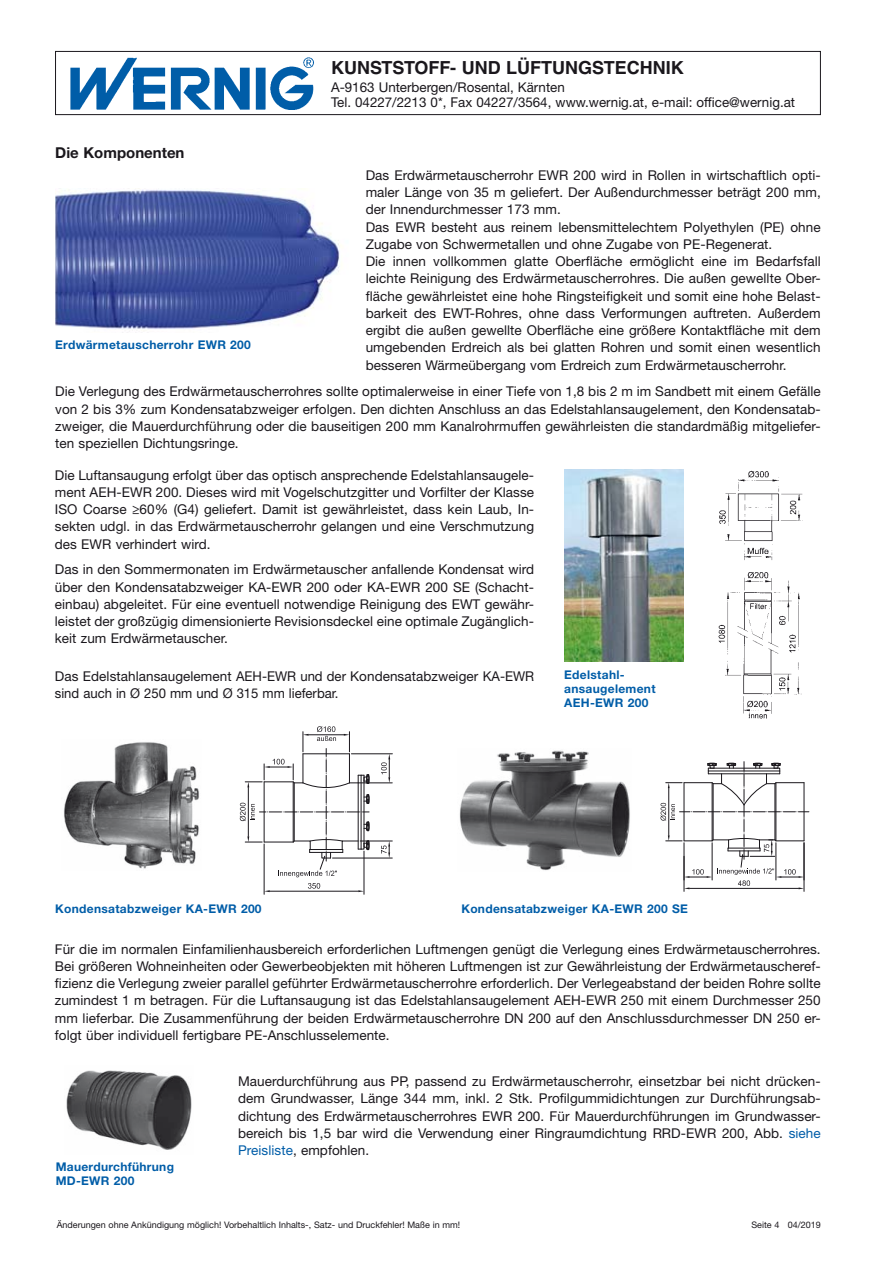
<style>
.page{position:relative;width:893px;height:1263px;background:#fff}
.page>*{position:absolute;margin:0;border:0;box-sizing:border-box;transform-origin:0 0}
.t1{font:700 18px "Helvetica LT Std";color:#1a171c}
.t2{font:700 15px "Helvetica Neue LT Std";color:#1a171c}
.t3{font:13.5px/17.2px "Helvetica Neue LT Std";letter-spacing:.005em;color:#1a171c;text-align:justify}
.t4{font:700 12px/14.4px "Helvetica Neue LT Std";letter-spacing:.025em;color:#005da8}
.t5{font:9px "Helvetica Neue LT Std";color:#1a171c}
.s1{font-weight:500}
.s2{color:#005da8}
</style>
<div class="page">
<img style="left:55px;top:190px;width:287px;height:143px">
<img style="left:64px;top:742px;width:135px;height:127px">
<img style="left:564px;top:470px;width:120px;height:192px">
<img style="left:66px;top:1070px;width:126px;height:80px">
<img style="left:718px;top:470px;width:85px;height:249px">
<hr style="left:360px;top:841px;width:32px;height:1px;background:#1a171c">
<hr style="left:332px;top:858px;width:60px;height:1px;background:#1a171c">
<svg style="left:381px;top:841px;width:9px;height:17px"></svg>
<hr style="left:364px;top:851px;width:1px;height:43px;background:#1a171c">
<hr style="left:264px;top:844px;width:1px;height:50px;background:#1a171c">
<svg style="left:240px;top:726px;width:129px;height:166px"></svg>
<hr style="left:351px;top:754px;width:41px;height:1px;background:#1a171c">
<svg style="left:381px;top:754px;width:9px;height:29px"></svg>
<hr style="left:358px;top:783px;width:34px;height:1px;background:#1a171c">
<div style="left:55px;top:51px;width:766px;height:64px;border:1px solid #1a171c"></div>
<img style="left:70px;top:57px;width:243px;height:53px">
<img style="left:459px;top:750px;width:171px;height:121px">
<hr style="left:804px;top:843px;width:1px;height:48px;background:#1a171c">
<hr style="left:684px;top:856px;width:1px;height:35px;background:#1a171c">
<svg style="left:660px;top:762px;width:149px;height:127px"></svg>
<p class="t2" style="left:55px;top:148px;width:131px">Die Komponenten</p>
<h1 class="t1" style="left:331px;top:58px;width:354px">KUNSTSTOFF- UND LÜFTUNGSTECHNIK</h1>
<p class="t3" style="left:331px;top:82px;width:466px;line-height:15px">A-9163 Unterbergen/Rosental, Kärnten<br>Tel. 04227/2213 0*, Fax 04227/3564, www.wernig.at, e-mail: office@wernig.at</p>
<p class="t3" style="left:366px;top:168px;width:457px;text-align:left">Das Erdwärmetauscherrohr EWR 200 wird in Rollen in wirtschaftlich opti&shy;maler Länge von 35 m geliefert. Der Außendurchmesser beträgt 200 mm, der Innendurchmesser 173 mm.<br>Das EWR besteht aus reinem lebensmittelechtem Polyethylen (PE) ohne Zugabe von Schwermetallen und ohne Zugabe von PE-Regenerat.<br>Die innen vollkommen glatte Oberfläche ermöglicht eine im Bedarfsfall leichte Reinigung des Erdwärmetauscherrohres. Die außen gewellte Ober&shy;fläche gewährleistet eine hohe Ringsteifigkeit und somit eine hohe Belast&shy;barkeit des EWT-Rohres, ohne dass Verformungen auftreten. Außerdem ergibt die außen gewellte Oberfläche eine größere Kontaktfläche mit dem umgebenden Erdreich als bei glatten Rohren und somit einen wesentlich besseren Wärmeübergang vom Erdreich zum Erdwärmetauscherrohr.</p>
<p class="t4" style="left:55px;top:339px;width:197px">Erdwärmetauscherrohr EWR 200</p>
<p class="t3" style="left:55px;top:385px;width:767px">Die Verlegung des Erdwärmetauscherrohres sollte optimalerweise in einer Tiefe von 1,8 bis 2 m im Sandbett mit einem Gefälle von 2 bis 3% zum Kondensatabzweiger erfolgen. Den dichten Anschluss an das Edelstahlansaugelement, den Kondensatab&shy;zweiger, die Mauerdurchführung oder die bauseitigen 200 mm Kanalrohrmuffen gewährleisten die standardmäßig mitgeliefer&shy;ten speziellen Dichtungsringe.</p>
<p class="t3" style="left:55px;top:468px;width:481px">Die Luftansaugung erfolgt über das optisch ansprechende Edelstahlansaugele&shy;ment AEH-EWR 200. Dieses wird mit Vogelschutzgitter und Vorfilter der Klasse ISO Coarse <span class="s1">≥</span>60% (G4) geliefert. Damit ist gewährleistet, dass kein Laub, In&shy;sekten udgl. in das Erdwärmetauscherrohr gelangen und eine Verschmutzung des EWR verhindert wird.</p>
<p class="t3" style="left:55px;top:563px;width:481px">Das in den Sommermonaten im Erdwärmetauscher anfallende Kondensat wird über den Kondensatabzweiger KA-EWR 200 oder KA-EWR 200 SE (Schacht&shy;einbau) abgeleitet. Für eine eventuell notwendige Reinigung des EWT gewähr&shy;leistet der großzügig dimensionierte Revisionsdeckel eine optimale Zugänglich&shy;keit zum Erdwärmetauscher.</p>
<p class="t3" style="left:55px;top:669px;width:481px">Das Edelstahlansaugelement AEH-EWR und der Kondensatabzweiger KA-EWR sind auch in Ø 250 mm und Ø 315 mm lieferbar.</p>
<p class="t4" style="left:564px;top:669px;width:93px">Edelstahl&shy;ansaugelement<br>AEH-EWR 200</p>
<p class="t4" style="left:55px;top:903px;width:208px">Kondensatabzweiger KA-EWR 200</p>
<p class="t4" style="left:461px;top:903px;width:228px">Kondensatabzweiger KA-EWR 200 SE</p>
<p class="t3" style="left:55px;top:942px;width:767px">Für die im normalen Einfamilienhausbereich erforderlichen Luftmengen genügt die Verlegung eines Erdwärmetauscherrohres.<br>Bei größeren Wohneinheiten oder Gewerbeobjekten mit höheren Luftmengen ist zur Gewährleistung der Erdwärmetauscheref&shy;fizienz die Verlegung zweier parallel geführter Erdwärmetauscherrohre erforderlich. Der Verlegeabstand der beiden Rohre sollte zumindest 1 m betragen. Für die Luftansaugung ist das Edelstahlansaugelement AEH-EWR 250 mit einem Durchmesser 250 mm lieferbar. Die Zusammenführung der beiden Erdwärmetauscherrohre DN 200 auf den Anschlussdurchmesser DN 250 er&shy;folgt über individuell fertigbare PE-Anschlusselemente.</p>
<p class="t4" style="left:56px;top:1161px;width:120px">Mauerdurchführung<br>MD-EWR 200</p>
<p class="t3" style="left:238px;top:1074px;width:584px">Mauerdurchführung aus PP, passend zu Erdwärme tauscherrohr, einsetzbar bei nicht drücken&shy;dem Grundwasser, Länge 344 mm, inkl. 2 Stk. Profilgummidichtungen zur Durchführungsab&shy;dichtung des Erd wärmetauscherrohres EWR 200. Für Mauerdurchführungen im Grundwasser&shy;bereich bis 1,5 bar wird die Verwendung einer Ringraumdichtung RRD-EWR 200, Abb. <span class="s2">siehe Preisliste</span>, empfohlen.</p>
<p class="t5" style="left:57px;top:1221px;width:405px">Änderungen ohne Ankündigung möglich! Vorbehaltlich Inhalts-, Satz- und Druckfehler! Maße in mm!</p>
<p class="t5" style="left:751px;top:1221px;width:71px">Seite 4 04/2019</p>
</div>
